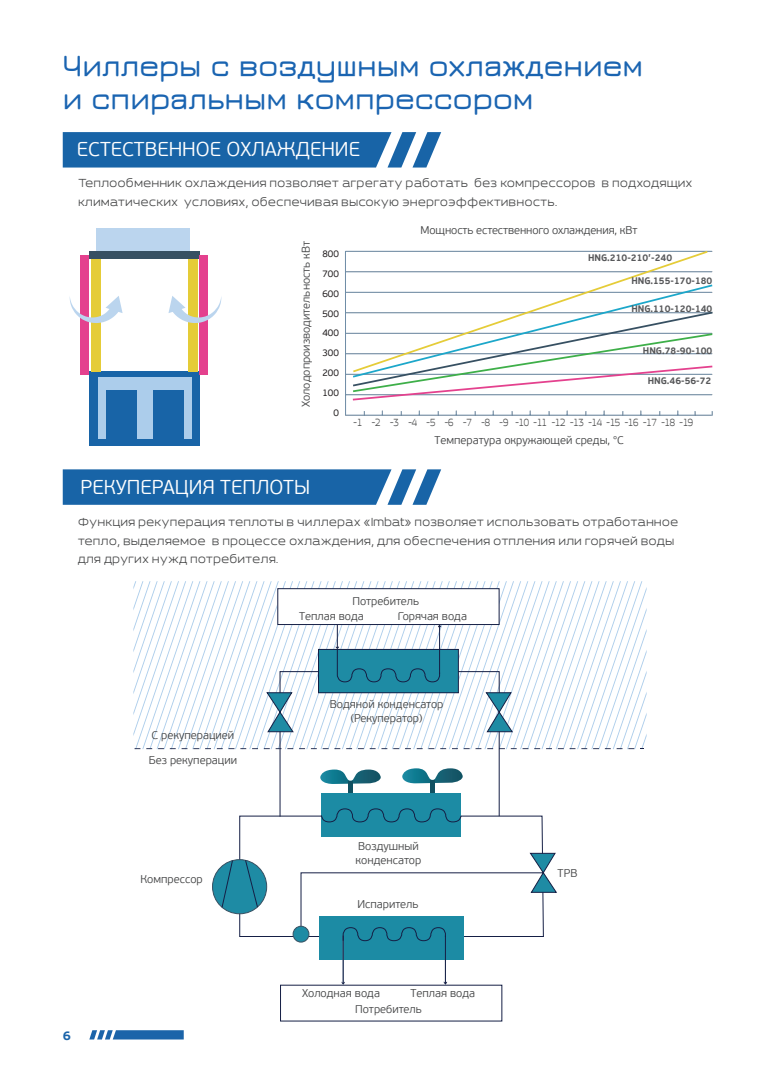
<style>
.page{position:relative;width:780px;height:1088px;background:#fff}
.page>*{position:absolute;margin:0;border:0;box-sizing:border-box;transform-origin:0 0}
.t1{font:600 31.25px/32.5px "Jura";color:#1a64b1}
.Основной_текст_табли{font:300 20px "PF Beau Sans Pro";color:#fff}
.t2{font:700 12.5px "PF Beau Sans Pro";color:#1b64a9}
.t3{font:11.25px/18.5px "Esqadero FFCY4 F";color:#454647}
.Основной_текст_табли-2{font:300 11.25px/13.5px "PF Beau Sans Pro";color:#454647}
.t4{font:10px "Esqadero FFCY4 F";letter-spacing:-.05em;color:#454647;scale:.76 1}
.Основной_текст_табли-3{font:700 9.62px "PF Beau Sans Pro";color:#57585a;scale:.93 1}
.t5{font:9.62px "PF Beau Sans Pro";color:#231f20}
</style>
<div class="page">
<svg style="left:89px;top:1030px;width:95px;height:9px"></svg>
<svg style="left:63px;top:469px;width:378px;height:36px;background:#2c71ae"></svg>
<svg style="left:63px;top:132px;width:378px;height:36px;background:#2c71ae"></svg>
<div style="left:96px;top:228px;width:94px;height:25px;background:#bbd5ee"></div>
<div style="left:89px;top:251px;width:111px;height:8px;background:#375062"></div>
<div style="left:81px;top:255px;width:8px;height:120px;background:#e4418e"></div>
<div style="left:200px;top:255px;width:8px;height:120px;background:#e4418e"></div>
<div style="left:188px;top:259px;width:10px;height:112px;background:#e5cc38"></div>
<div style="left:91px;top:259px;width:10px;height:112px;background:#e5cc38"></div>
<svg style="left:89px;top:371px;width:111px;height:75px;background:#4a87bd"></svg>
<svg style="left:70px;top:296px;width:53px;height:27px"></svg>
<svg style="left:168px;top:296px;width:53px;height:27px"></svg>
<hr style="left:345px;top:415px;width:366px;height:1px;background:#6f8da7">
<hr style="left:345px;top:251px;width:1px;height:164px;background:#6f8da7">
<hr style="left:345px;top:394px;width:367px;height:1px;background:#6f8da7">
<hr style="left:345px;top:374px;width:367px;height:1px;background:#6f8da7">
<hr style="left:345px;top:353px;width:367px;height:1px;background:#6f8da7">
<hr style="left:345px;top:333px;width:367px;height:1px;background:#6f8da7">
<hr style="left:345px;top:312px;width:367px;height:1px;background:#6f8da7">
<hr style="left:345px;top:292px;width:367px;height:1px;background:#6f8da7">
<hr style="left:345px;top:271px;width:367px;height:1px;background:#6f8da7">
<hr style="left:345px;top:251px;width:367px;height:1px;background:#6f8da7">
<svg style="left:351px;top:250px;width:358px;height:33px"></svg>
<svg style="left:351px;top:283px;width:362px;height:27px"></svg>
<svg style="left:351px;top:310px;width:362px;height:91px"></svg>
<svg style="left:239px;top:823px;width:304px;height:114px"></svg>
<div style="left:212px;top:859px;width:55px;height:55px;background:#1e8ba4;border-radius:50%"></div>
<div style="left:212px;top:859px;width:55px;height:55px;border:1px solid #375062;border-radius:50%"></div>
<svg style="left:221px;top:860px;width:12px;height:48px"></svg>
<svg style="left:244px;top:859px;width:14px;height:49px"></svg>
<div style="left:321px;top:794px;width:140px;height:43px;background:#1c8ba4"></div>
<div style="left:293px;top:926px;width:16px;height:16px;background:#1e8ba4;border-radius:50%"></div>
<div style="left:292px;top:926px;width:17px;height:16px;border:1px solid #375062;border-radius:50%"></div>
<svg style="left:300px;top:852px;width:257px;height:132px"></svg>
<svg style="left:133px;top:581px;width:513px;height:242px"></svg>
<p class="t1" style="left:63px;top:47px;width:582px">Чиллеры с воздушным охлаждением и спиральным компрессором</p>
<p class="Основной_текст_табли" style="left:77px;top:138px;width:284px">ЕСТЕСТВЕННОЕ ОХЛАЖДЕНИЕ</p>
<p class="t3" style="left:78px;top:175px;width:616px">Теплообменник охлаждения позволяет агрегату работать без компрессоров в подходящих климатических условиях, обеспечивая высокую энергоэффективность.</p>
<p class="Основной_текст_табли-2" style="left:299px;top:407px;width:168px;rotate:-90deg">Холодопроизводительность кВт</p>
<p class="t5" style="left:322px;top:248px;width:18px">800</p>
<p class="t5" style="left:322px;top:268px;width:18px">700</p>
<p class="t5" style="left:322px;top:288px;width:18px">600</p>
<p class="t5" style="left:322px;top:308px;width:18px">500</p>
<p class="t5" style="left:322px;top:327px;width:18px">400</p>
<p class="t5" style="left:322px;top:347px;width:18px">300</p>
<p class="t5" style="left:322px;top:367px;width:18px">200</p>
<p class="t5" style="left:322px;top:387px;width:18px">100</p>
<p class="t5" style="left:333px;top:407px;width:7px">0</p>
<p class="Основной_текст_табли" style="left:80px;top:475px;width:231px">РЕКУПЕРАЦИЯ ТЕПЛОТЫ</p>
<p class="Основной_текст_табли-2" style="left:420px;top:224px;width:218px">Мощность естественного охлаждения, кВт</p>
<p class="Основной_текст_табли-3" style="left:588px;top:252px;width:92px">HNG.210-210’-240</p>
<p class="Основной_текст_табли-3" style="left:631px;top:274px;width:89px">HNG.155-170-180</p>
<p class="Основной_текст_табли-3" style="left:631px;top:303px;width:89px">HNG.110-120-140</p>
<p class="Основной_текст_табли-3" style="left:643px;top:345px;width:76px">HNG.78-90-100</p>
<p class="Основной_текст_табли-3" style="left:647px;top:375px;width:70px">HNG.46-56-72</p>
<p class="t4" style="left:353px;top:416px;width:449px">-1 -2 -3 -4 -5 -6 -7 -8 -9 -10 -11 -12 -13 -14 -15 -16 -17 -18 -19</p>
<p class="Основной_текст_табли-2" style="left:434px;top:434px;width:191px">Температура окружающей среды, °C</p>
<p class="t3" style="left:78px;top:513px;width:602px">Функция рекуперация теплоты в чиллерах «Imbat» позволяет использовать отработанное тепло, выделяемое в процессе охлаждения, для обеспечения отпления или горячей воды для других нужд потребителя.</p>
<p class="Основной_текст_табли-2" style="left:352px;top:595px;width:68px">Потребитель</p>
<p class="Основной_текст_табли-2" style="left:299px;top:610px;width:66px">Теплая вода</p>
<p class="Основной_текст_табли-2" style="left:398px;top:610px;width:71px">Горячая вода</p>
<p class="t2" style="left:63px;top:1027px;width:10px">6</p>
<p class="Основной_текст_табли-2" style="left:152px;top:728px;width:84px">С рекуперацией</p>
<p class="Основной_текст_табли-2" style="left:149px;top:754px;width:90px">Без рекуперации</p>
<p class="Основной_текст_табли-2" style="left:140px;top:872px;width:64px">Компрессор</p>
<p class="Основной_текст_табли-2" style="left:330px;top:698px;width:115px">Водяной конденсатор</p>
<p class="Основной_текст_табли-2" style="left:351px;top:711px;width:73px">(Рекуператор)</p>
<p class="Основной_текст_табли-2" style="left:355px;top:840px;width:67px">Воздушный конденсатор</p>
<p class="Основной_текст_табли-2" style="left:357px;top:898px;width:62px">Испаритель</p>
<p class="Основной_текст_табли-2" style="left:302px;top:986px;width:79px">Холодная вода</p>
<p class="Основной_текст_табли-2" style="left:410px;top:986px;width:66px">Теплая вода</p>
<p class="Основной_текст_табли-2" style="left:355px;top:1002px;width:68px">Потребитель</p>
<p class="Основной_текст_табли-2" style="left:557px;top:867px;width:21px">ТРВ</p>
</div>
